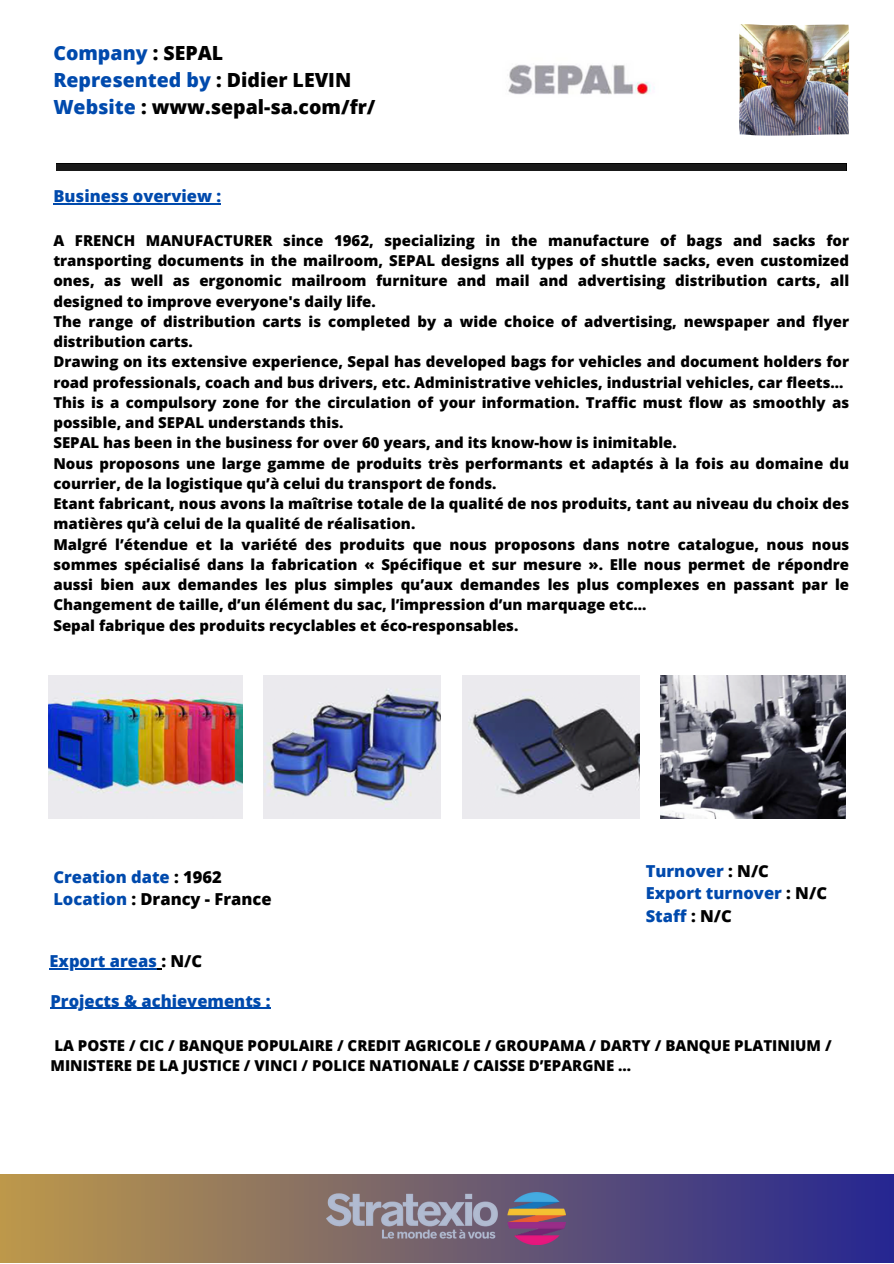
<style>
.page{position:relative;width:894px;height:1264px;background:#fff}
.page>*{position:absolute;margin:0;border:0;box-sizing:border-box;transform-origin:0 0}
.t1{font:800 19.5px/27px "Open Sans";color:#000}
.t2{font:800 16.5px "Open Sans";color:#004aad}
.t3{font:800 16.5px "Open Sans";color:#000}
.t4{font:800 15px/20.2px "Open Sans";color:#000}
.s1{color:#004aad}
.s2{color:#000}
</style>
<div class="page">
<div style="left:56px;top:164px;width:790px;height:7px;background:#191919"></div>
<hr style="left:53px;top:203px;width:168px;height:1px;background:#004aad">
<hr style="left:50px;top:968px;width:107px;height:1px;background:#004aad">
<hr style="left:50px;top:1007px;width:220px;height:2px;background:#004aad">
<div style="left:0;top:1174px;width:893px;height:88px;background:linear-gradient(to right,#bd984a,#262691)"></div>
<img style="left:327px;top:1192px;width:172px;height:52px">
<img style="left:506px;top:1192px;width:59px;height:52px">
<img style="left:739px;top:24px;width:109px;height:112px">
<img style="left:49px;top:675px;width:193px;height:143px">
<img style="left:264px;top:675px;width:176px;height:143px">
<img style="left:462px;top:675px;width:176px;height:143px">
<img style="left:660px;top:675px;width:185px;height:143px">
<img style="left:508px;top:64px;width:147px;height:31px">
<h1 class="t1" style="left:53px;top:39px;width:323px"><span class="s1">Company</span> : SEPAL<br><span class="s1">Represented by</span> : Didier LEVIN<br><span class="s1">Website</span> : www.sepal-sa.com/fr/</h1>
<p class="t2" style="left:53px;top:184px;width:169px">Business overview :</p>
<p class="t4" style="left:53px;top:230px;width:797px;text-align:justify">A FRENCH MANUFACTURER since 1962, specializing in the manufacture of bags and sacks for transporting documents in the mailroom, SEPAL designs all types of shuttle sacks, even customized ones, as well as ergonomic mailroom furniture and mail and advertising distribution carts, all designed to improve everyone's daily life.</p>
<p class="t4" style="left:53px;top:311px;width:797px">The range of distribution carts is completed by a wide choice of advertising, newspaper and flyer distribution carts.</p>
<p class="t4" style="left:53px;top:351px;width:797px">Drawing on its extensive experience, Sepal has developed bags for vehicles and document holders for road professionals, coach and bus drivers, etc. Administrative vehicles, industrial vehicles, car fleets...</p>
<p class="t4" style="left:53px;top:392px;width:797px">This is a compulsory zone for the circulation of your information. Traffic must flow as smoothly as possible, and SEPAL understands this.</p>
<p class="t4" style="left:53px;top:432px;width:625px">SEPAL has been in the business for over 60 years, and its know-how is inimitable.</p>
<p class="t4" style="left:53px;top:452px;width:797px">Nous proposons une large gamme de produits très performants et adaptés à la fois au domaine du courrier, de la logistique qu’à celui du transport de fonds.</p>
<p class="t4" style="left:53px;top:493px;width:797px">Etant fabricant, nous avons la maîtrise totale de la qualité de nos produits, tant au niveau du choix des matières qu’à celui de la qualité de réalisation.</p>
<p class="t4" style="left:53px;top:533px;width:797px;text-align:justify">Malgré l’étendue et la variété des produits que nous proposons dans notre catalogue, nous nous sommes spécialisé dans la fabrication « Spécifique et sur mesure ». Elle nous permet de répondre aussi bien aux demandes les plus simples qu’aux demandes les plus complexes en passant par le Changement de taille, d’un élément du sac, l’impression d’un marquage etc...</p>
<p class="t4" style="left:53px;top:614px;width:466px">Sepal fabrique des produits recyclables et éco-responsables.</p>
<p class="t2" style="left:53px;top:865px;width:170px">Creation date <span class="s2">: 1962</span></p>
<p class="t3" style="left:53px;top:887px;width:220px"><span class="s1">Location</span> : Drancy - France</p>
<p class="t2" style="left:645px;top:859px;width:125px">Turnover <span class="s2">: N/C</span></p>
<p class="t2" style="left:645px;top:881px;width:183px">Export turnover <span class="s2">: N/C</span></p>
<p class="t2" style="left:645px;top:904px;width:88px">Staff <span class="s2">: N/C</span></p>
<p class="t2" style="left:50px;top:949px;width:154px">Export areas <span class="s2">: N/C</span></p>
<p class="t2" style="left:50px;top:989px;width:221px">Projects &amp; achievements :</p>
<p class="t4" style="left:50px;top:1034px;width:782px">LA POSTE / CIC / BANQUE POPULAIRE / CREDIT AGRICOLE / GROUPAMA / DARTY / BANQUE PLATINIUM /<br>MINISTERE DE LA JUSTICE / VINCI / POLICE NATIONALE / CAISSE D’EPARGNE ...</p>
</div>
